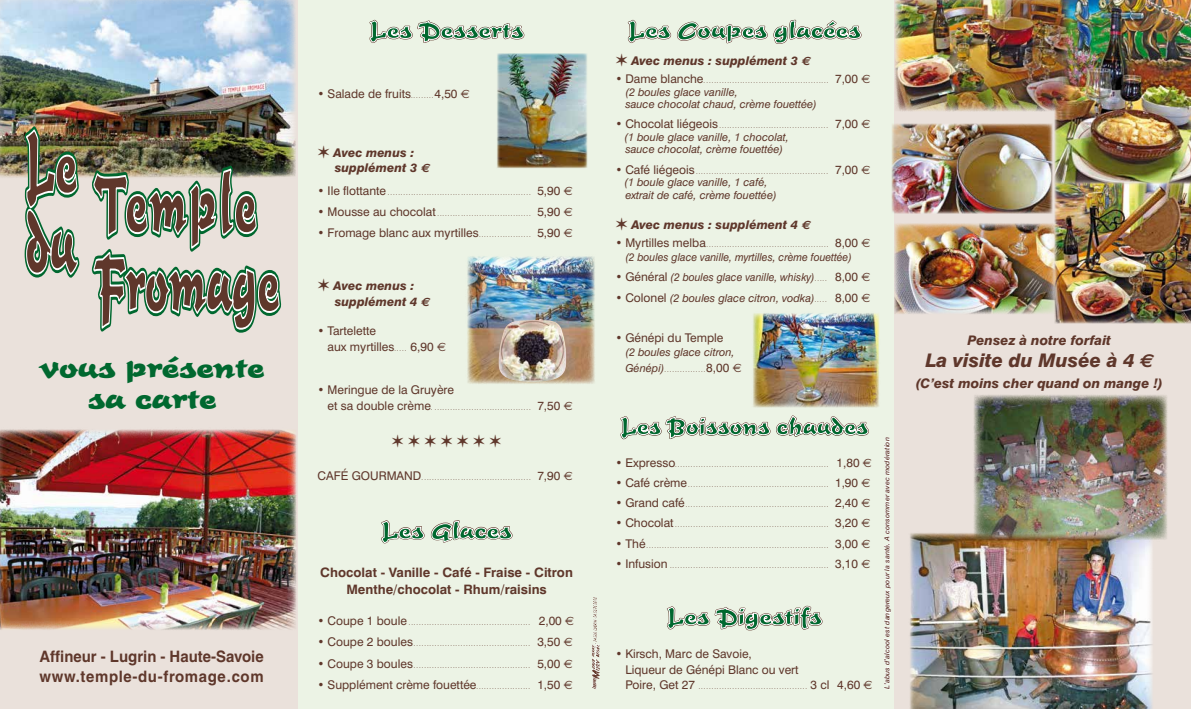
<style>
.page{position:relative;width:1191px;height:709px;background:#fff}
.page>*{position:absolute;margin:0;border:0;box-sizing:border-box;transform-origin:0 0}
.t1{font:700 86.7px "Time Scr D";color:#5f372b;scale:.48 1}
.t2{font:700 31px/31px "Time Scr D";color:#00682f;text-align:center;scale:1.06 1}
.t3{font:700 24px "Time Scr D";color:#00682f}
.t4{font:700 24px "Time Scr D";color:#00682f;scale:.95 1}
.t5{font:italic 800 18.7px "Swiss 721 BT";color:#5f372b}
.t6{font:700 15.8px/20.6px "Helvetica";color:#5f372b;scale:.95 1}
.t7{font:italic 800 13.2px "Swiss 721 BT";color:#5f372b}
.t8{font:700 13px/16.7px "Swiss 721 BT";color:#5f372b;text-align:center}
.t9{font:12px/15.7px "Swiss 721 BT";color:#5f372b}
.t10{font:italic 800 12px/15.7px "Swiss 721 BT";color:#5f372b}
.t11{font:italic 11px/12.5px "Swiss 721 BT";color:#5f372b}
.t12{font:italic 11px "Swiss 721 BT";color:#5f372b;scale:.95 1}
.t13{font:italic 500 7px "Helvetica Neue LT Pro";letter-spacing:.005em;color:#5f372b}
.t14{font:6px "Swiss 721 BT";color:#5f372b}
.s1{font-size:6px}
.s2{font-family:"Euro Sans"}
.s3{font-family:"Euro Sans";font-weight:700}
.s4{font-size:12px}
.s5{font-family:"Euro Sans";font-size:12px}
.s6{font-style:normal;font-size:12px}
.s7{font-style:normal;font-size:6px}
.s8{font-family:"Euro Sans";font-style:normal;font-size:12px}
.s9{font-style:italic;font-size:11px}
</style>
<div class="page">
<div style="left:0;top:0;width:298px;height:709px;background:#eae1db"></div>
<div style="left:893px;top:0;width:298px;height:709px;background:#eae1db"></div>
<img style="left:0;top:429px;width:297px;height:201px">
<img style="left:0;top:0;width:296px;height:178px">
<img style="left:893px;top:222px;width:161px;height:93px">
<img style="left:1054px;top:185px;width:137px;height:139px">
<img style="left:19px;top:120px;width:63px;height:158px">
<svg style="left:89px;top:160px;width:194px;height:173px"></svg>
<img style="left:1054px;top:0;width:137px;height:185px">
<img style="left:910px;top:533px;width:242px;height:176px">
<img style="left:972px;top:395px;width:196px;height:146px">
<img style="left:893px;top:0;width:177px;height:113px">
<div style="left:298px;top:0;width:595px;height:709px;background:#ecf3e5"></div>
<svg style="left:381px;top:520px;width:132px;height:24px"></svg>
<img style="left:753px;top:313px;width:126px;height:95px">
<img style="left:497px;top:53px;width:90px;height:115px">
<img style="left:467px;top:256px;width:128px;height:128px">
<img style="left:506px;top:319px;width:59px;height:7px">
<svg style="left:369px;top:19px;width:156px;height:24px"></svg>
<svg style="left:620px;top:415px;width:249px;height:25px"></svg>
<svg style="left:667px;top:605px;width:156px;height:26px"></svg>
<svg style="left:627px;top:19px;width:235px;height:25px"></svg>
<svg style="left:884px;top:437px;width:7px;height:253px"></svg>
<svg style="left:593px;top:597px;width:4px;height:6px"></svg>
<img style="left:891px;top:123px;width:162px;height:91px">
<h1 class="t1" style="left:26px;top:117px;width:109px">Le</h1>
<h1 class="t1" style="left:26px;top:196px;width:106px">du</h1>
<h1 class="t1" style="left:96px;top:157px;width:334px">Temple</h1>
<h1 class="t1" style="left:96px;top:236px;width:382px">Fromage</h1>
<h2 class="t2" style="left:40px;top:353px;width:213px">vous présente sa carte</h2>
<h3 class="t6" style="left:39px;top:645px;width:237px">Affineur - Lugrin - Haute-Savoie www.temple-du-fromage.com</h3>
<h3 class="t3" style="left:370px;top:17px;width:155px">Les Desserts</h3>
<h3 class="t9" style="left:317px;top:86px;width:154px">• Salade de fruits<span class="s1">. . . . . . . . .</span> 4,50 <span class="s2">W</span></h3>
<h3 class="t10" style="left:334px;top:144px;width:98px">Avec menus : supplément 3 <span class="s3">W</span></h3>
<p class="t14" style="left:317px;top:189px;width:256px"><span class="s4">•Ile flottante</span> ....................................................... <span class="s4">5,90</span> <span class="s5">W</span></p>
<p class="t14" style="left:317px;top:210px;width:257px"><span class="s4">•Mousse au chocolat</span>.................................... <span class="s4">5,90</span> <span class="s5">W</span></p>
<h3 class="t9" style="left:317px;top:225px;width:257px">• Fromage blanc aux myrtilles<span class="s1">. . . . . . . . . . . . . . . . . . . .</span> 5,90 <span class="s2">W</span></h3>
<h3 class="t10" style="left:334px;top:278px;width:98px">Avec menus : supplément 4 <span class="s3">W</span></h3>
<h3 class="t9" style="left:327px;top:323px;width:120px;text-indent:-10px">• Tartelette<br>aux myrtilles<span class="s1">. . . . .</span> 6,90 <span class="s2">W</span></h3>
<h3 class="t9" style="left:317px;top:381px;width:138px">• Meringue de la Gruyère</h3>
<p class="t14" style="left:327px;top:404px;width:247px"><span class="s4">et sa double crème</span>. ..................................... <span class="s4">7,50</span> <span class="s5">W</span></p>
<p class="t14" style="left:317px;top:474px;width:257px"><span class="s4">CAFÉ GOURMAND</span>.......................................... <span class="s4">7,90</span> <span class="s5">W</span></p>
<h3 class="t3" style="left:382px;top:517px;width:131px">Les Glaces</h3>
<h3 class="t8" style="left:320px;top:564px;width:254px">Chocolat - Vanille - Café - Fraise - Citron<br>Menthe/chocolat - Rhum/raisins</h3>
<p class="t14" style="left:317px;top:619px;width:258px"><span class="s4">•Coupe 1 boule</span> ............................................... <span class="s4">2,00</span> <span class="s5">W</span></p>
<p class="t14" style="left:317px;top:640px;width:256px"><span class="s4">•Coupe 2 boules</span>............................................. <span class="s4">3,50</span> <span class="s5">W</span></p>
<p class="t14" style="left:317px;top:662px;width:257px"><span class="s4">•Coupe 3 boules</span>............................................. <span class="s4">5,00</span> <span class="s5">W</span></p>
<h3 class="t9" style="left:317px;top:677px;width:257px">• Supplément crème fouettée<span class="s1">. . . . . . . . . . . . . . . . . . . . .</span> 1,50 <span class="s2">W</span></h3>
<h3 class="t3" style="left:628px;top:17px;width:234px">Les Coupes glacées</h3>
<h3 class="t10" style="left:631px;top:53px;width:181px">Avec menus : supplément 3 <span class="s3">W</span></h3>
<p class="t14" style="left:615px;top:77px;width:256px"><span class="s4">•Dame blanche</span>................................................ <span class="s4">7,00</span> <span class="s5">W</span></p>
<h3 class="t11" style="left:625px;top:85px;width:193px">(2 boules glace vanille,<br>sauce chocolat chaud, crème fouettée)</h3>
<p class="t14" style="left:615px;top:122px;width:257px"><span class="s4">•Chocolat liégeois</span>.......................................... <span class="s4">7,00</span> <span class="s5">W</span></p>
<h3 class="t11" style="left:624px;top:131px;width:166px">(1 boule glace vanille, 1 chocolat, sauce chocolat, crème fouettée)</h3>
<p class="t14" style="left:615px;top:168px;width:257px"><span class="s4">•Café liégeois</span>................................................... <span class="s4">7,00</span> <span class="s5">W</span></p>
<h3 class="t11" style="left:624px;top:176px;width:154px">(1 boule glace vanille, 1 café, extrait de café, crème fouettée)</h3>
<h3 class="t10" style="left:631px;top:216px;width:181px">Avec menus : supplément 4 <span class="s3">W</span></h3>
<p class="t14" style="left:615px;top:241px;width:256px"><span class="s4">•Myrtilles melba</span>............................................... <span class="s4">8,00</span> <span class="s5">W</span></p>
<h3 class="t12" style="left:625px;top:250px;width:240px">(2 boules glace vanille, myrtilles, crème fouettée)</h3>
<h3 class="t12" style="left:615px;top:271px;width:270px"><span class="s6">• Général</span> (2 boules glace vanille, whisky)<span class="s7">. . . . .</span> <span class="s6">8,00</span> <span class="s8">W</span></h3>
<h3 class="t11" style="left:615px;top:291px;width:256px"><span class="s6">• Colonel</span> (2 boules glace citron, vodka)<span class="s7">. . . . .</span> <span class="s6">8,00</span> <span class="s8">W</span></h3>
<h3 class="t9" style="left:615px;top:330px;width:110px">• Génépi du Temple</h3>
<h3 class="t11" style="left:625px;top:346px;width:111px">(2 boules glace citron,</h3>
<p class="t14" style="left:625px;top:366px;width:118px"><span class="s9">Génépi)</span>................<span class="s4">8,00</span> <span class="s5">W</span></p>
<h3 class="t4" style="left:621px;top:413px;width:262px">Les Boissons chaudes</h3>
<p class="t14" style="left:615px;top:461px;width:258px"><span class="s4">•Expresso</span>........................................................... <span class="s4">1,80</span> <span class="s5">W</span></p>
<p class="t14" style="left:615px;top:481px;width:256px"><span class="s4">•Café crème</span>...................................................... <span class="s4">1,90</span> <span class="s5">W</span></p>
<p class="t14" style="left:615px;top:501px;width:256px"><span class="s4">•Grand café</span>....................................................... <span class="s4">2,40</span> <span class="s5">W</span></p>
<p class="t14" style="left:615px;top:521px;width:256px"><span class="s4">•Chocolat</span>........................................................... <span class="s4">3,20</span> <span class="s5">W</span></p>
<p class="t14" style="left:615px;top:542px;width:256px"><span class="s4">•Thé</span>...................................................................... <span class="s4">3,00</span> <span class="s5">W</span></p>
<p class="t14" style="left:615px;top:562px;width:256px"><span class="s4">•Infusion</span> ............................................................. <span class="s4">3,10</span> <span class="s5">W</span></p>
<h3 class="t3" style="left:667px;top:603px;width:156px">Les Digestifs</h3>
<h3 class="t9" style="left:625px;top:646px;width:175px;text-indent:-10px">• Kirsch, Marc de Savoie,<br>Liqueur de Génépi Blanc ou vert</h3>
<p class="t14" style="left:625px;top:683px;width:249px"><span class="s4">Poire, Get 27</span> .......................................... <span class="s4">3 cl 4,60</span> <span class="s5">W</span></p>
<p class="t13" style="left:882px;top:689px;width:253px;rotate:-90deg">L’abus d’alcool est dangereux pour la santé. A consommer avec modération</p>
<h3 class="t7" style="left:967px;top:332px;width:145px">Pensez à notre forfait</h3>
<h3 class="t5" style="left:925px;top:349px;width:229px">La visite du Musée à 4 <span class="s3">€</span></h3>
<h3 class="t7" style="left:915px;top:375px;width:249px">(C’est moins cher quand on mange !)</h3>
</div>
